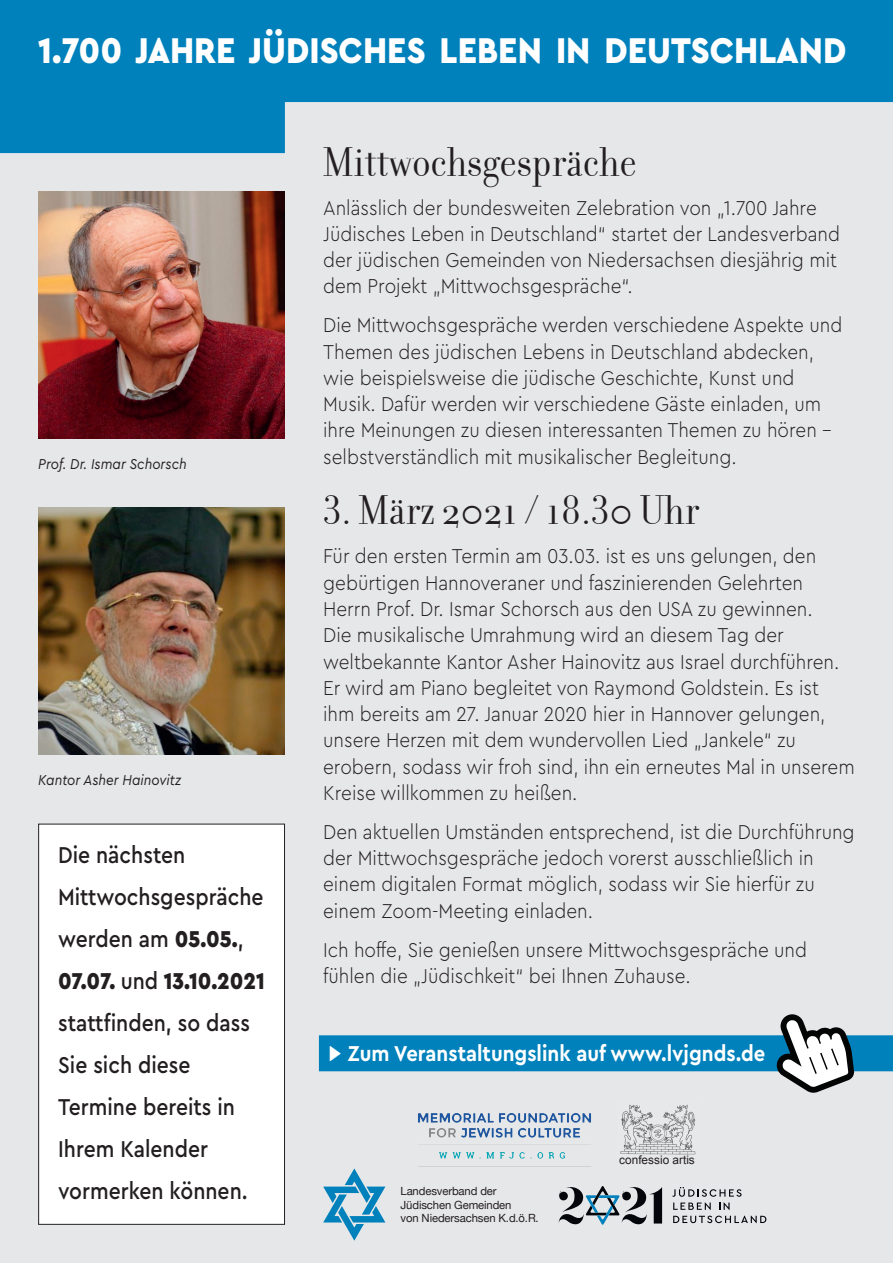
<style>
.page{position:relative;width:893px;height:1263px;background:#e6e7e9}
.page>*{position:absolute;margin:0;border:0;box-sizing:border-box;transform-origin:0 0}
.t1{font:45px "Filosofia Grand";color:#231f20}
.t2{font:900 37.5px "Cera Pro";color:#fff;scale:.9 1}
.t3{font:500 24px/42px "Cera Pro";color:#231f20;scale:.88 1}
.t4{font:700 22.5px "Cera Pro";color:#fff;scale:.9 1}
.t5{font:300 21px/26.2px "Cera Pro";color:#231f20;scale:.9 1}
.t6{font:italic 15px "Cera Pro";color:#231f20;scale:.9 1}
.t7{font:11.85px "Arial";color:#231f20}
.t8{font:11.25px/13.5px "Helvetica Neue";letter-spacing:-.01em;color:#231f20}
.s1{font-weight:900}
</style>
<div class="page">
<svg style="left:0;top:0;width:893px;height:153px;fill:#0081bb"></svg>
<div style="left:319px;top:1035px;width:574px;height:36px;background:#0081bb"></div>
<svg style="left:776px;top:1014px;width:78px;height:79px"></svg>
<img style="left:38px;top:507px;width:247px;height:247px">
<img style="left:38px;top:191px;width:247px;height:247px">
<div style="left:39px;top:824px;width:246px;height:400px;background:#fff"></div>
<div style="left:38px;top:824px;width:247px;height:401px;border:1px solid #231f20"></div>
<svg style="left:672px;top:1187px;width:94px;height:36px"></svg>
<svg style="left:559px;top:1186px;width:103px;height:39px"></svg>
<svg style="left:323px;top:1168px;width:62px;height:73px"></svg>
<img style="left:418px;top:1113px;width:174px;height:54px">
<img style="left:620px;top:1104px;width:76px;height:51px">
<h2 class="t2" style="left:38px;top:26px;width:899px">1.700 JAHRE JÜDISCHES LEBEN IN DEUTSCHLAND</h2>
<p class="t6" style="left:38px;top:454px;width:167px">Prof. Dr. Ismar Schorsch</p>
<p class="t6" style="left:38px;top:770px;width:160px">Kantor Asher Hainovitz</p>
<p class="t3" style="left:58px;top:833px;width:237px">Die nächsten<br>Mittwochsgespräche werden am <span class="s1">05.05.</span>,<br><span class="s1">07.07.</span> und <span class="s1">13.10.2021 </span>stattfinden, so dass<br>Sie sich diese<br>Termine bereits in<br>Ihrem Kalender vormerken können.</p>
<h1 class="t1" style="left:323px;top:137px;width:315px">Mittwochsgespräche</h1>
<p class="t5" style="left:323px;top:194px;width:576px">Anlässlich der bundesweiten Zelebration von „1.700 Jahre Jüdisches Leben in Deutschland“ startet der Landesverband der jüdischen Gemeinden von Niedersachsen diesjährig mit dem Projekt „Mittwochsgespräche“.</p>
<p class="t5" style="left:323px;top:311px;width:578px">Die Mittwochsgespräche werden verschiedene Aspekte und Themen des jüdischen Lebens in Deutschland abdecken, wie beispielsweise die jüdische Geschichte, Kunst und Musik. Dafür werden wir verschiedene Gäste einladen, um ihre Meinungen zu diesen interessanten Themen zu hören – selbstverständlich mit musikalischer Begleitung.</p>
<h1 class="t1" style="left:323px;top:486px;width:377px">3. März 2021 / 18.30 Uhr</h1>
<p class="t5" style="left:323px;top:542px;width:592px">Für den ersten Termin am 03.03. ist es uns gelungen, den gebürtigen Hannoveraner und faszinierenden Gelehrten Herrn Prof. Dr. Ismar Schorsch aus den USA zu gewinnen.<br>Die musikalische Umrahmung wird an diesem Tag der weltbekannte Kantor Asher Hainovitz aus Israel durchführen.<br>Er wird am Piano begleitet von Raymond Goldstein. Es ist ihm bereits am 27. Januar 2020 hier in Hannover gelungen, unsere Herzen mit dem wundervollen Lied „Jankele“ zu erobern, sodass wir froh sind, ihn ein erneutes Mal in unserem Kreise willkommen zu heißen.</p>
<p class="t5" style="left:323px;top:818px;width:592px">Den aktuellen Umständen entsprechend, ist die Durchführung der Mittwochsgespräche jedoch vorerst ausschließlich in einem digitalen Format möglich, sodass wir Sie hierfür zu einem Zoom-Meeting einladen.</p>
<p class="t5" style="left:323px;top:935px;width:539px">Ich hoffe, Sie genießen unsere Mittwochsgespräche und fühlen die „Jüdischkeit“ bei Ihnen Zuhause.</p>
<p class="t4" style="left:327px;top:1038px;width:488px">▶ Zum Veranstaltungslink auf www.lvjgnds.de</p>
<p class="t8" style="left:400px;top:1185px;width:140px">Landesverband der<br>Jüdischen Gemeinden<br>von Niedersachsen K.d.ö.R.</p>
<p class="t7" style="left:619px;top:1152px;width:77px">confessio artis</p>
</div>
